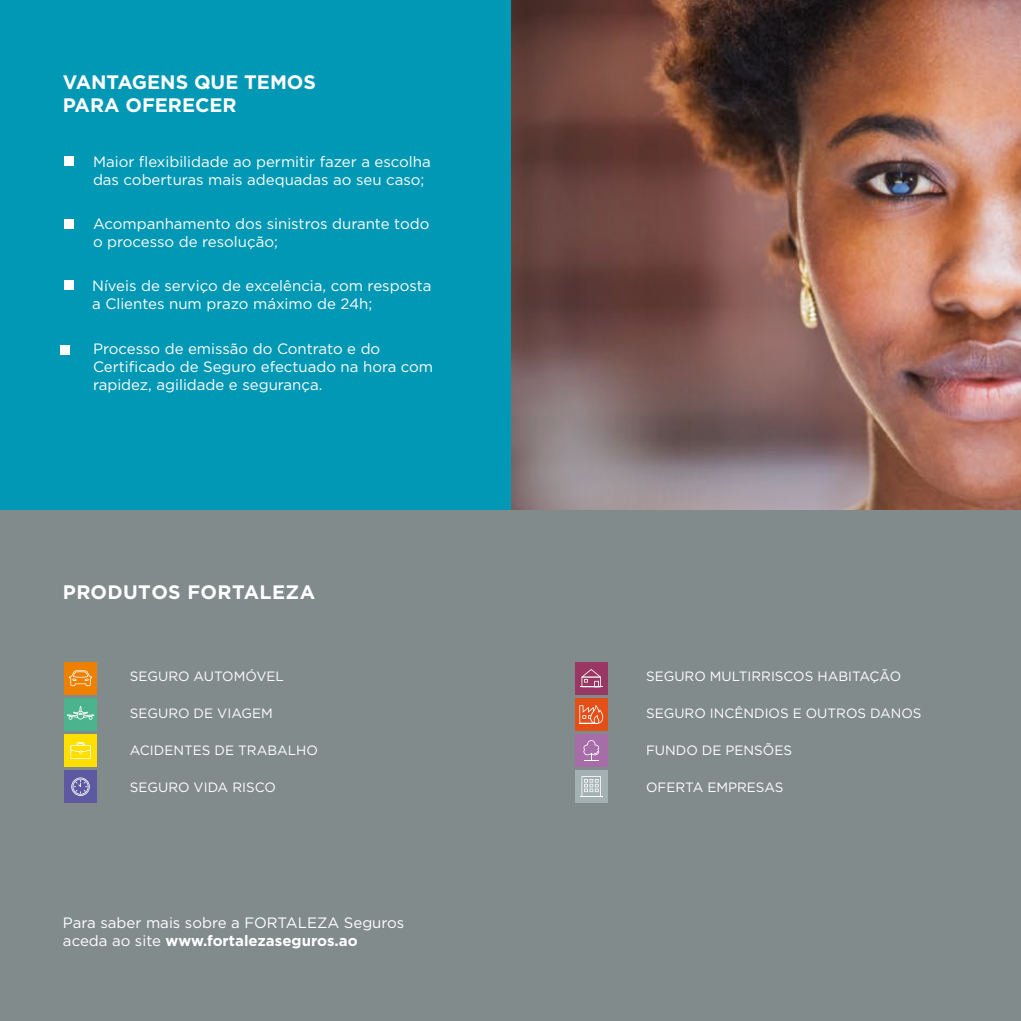
<style>
.page{position:relative;width:1021px;height:1021px;background:#fff}
.page>*{position:absolute;margin:0;border:0;box-sizing:border-box;transform-origin:0 0}
.t1{font:700 19.5px/23.4px "Gotham";color:#fff}
.t2{font:700 19.5px "Gotham";letter-spacing:.02em;color:#fff}
.t3{font:15px/18px "Gotham";color:#fff}
.t4{font:13.5px "Gotham";color:#fff}
.s1{font-weight:700}
</style>
<div class="page">
<img style="left:763px;top:0;width:257px;height:510px">
<svg style="left:510px;top:0;width:253px;height:510px;background:#72524e"></svg>
<div style="left:0;top:0;width:510px;height:510px;background:#0098b4"></div>
<div style="left:64px;top:156px;width:10px;height:9px;background:#fff"></div>
<div style="left:64px;top:219px;width:10px;height:9px;background:#fff"></div>
<div style="left:64px;top:280px;width:10px;height:10px;background:#fff"></div>
<div style="left:61px;top:345px;width:9px;height:9px;background:#fff"></div>
<div style="left:0;top:510px;width:1020px;height:510px;background:#818b8c"></div>
<div style="left:64px;top:662px;width:33px;height:32px;background:#ee8000"></div>
<svg style="left:69px;top:670px;width:23px;height:16px"></svg>
<div style="left:64px;top:698px;width:33px;height:32px;background:#4bb38e"></div>
<svg style="left:67px;top:706px;width:27px;height:13px"></svg>
<div style="left:64px;top:734px;width:33px;height:32px;background:#ffdf00"></div>
<svg style="left:70px;top:742px;width:21px;height:16px"></svg>
<div style="left:64px;top:770px;width:33px;height:32px;background:#5d59a1"></div>
<svg style="left:71px;top:777px;width:19px;height:19px"></svg>
<div style="left:575px;top:662px;width:32px;height:32px;background:#983664"></div>
<svg style="left:580px;top:669px;width:22px;height:18px"></svg>
<div style="left:575px;top:698px;width:32px;height:32px;background:#e34f16"></div>
<svg style="left:579px;top:705px;width:24px;height:18px"></svg>
<div style="left:575px;top:734px;width:32px;height:32px;background:#a66da9"></div>
<svg style="left:583px;top:740px;width:16px;height:21px"></svg>
<div style="left:575px;top:770px;width:32px;height:32px;background:#a4b1b3"></div>
<svg style="left:580px;top:776px;width:22px;height:21px"></svg>
<h1 class="t1" style="left:63px;top:70px;width:254px">VANTAGENS QUE TEMOS<br>PARA OFERECER</h1>
<p class="t3" style="left:93px;top:152px;width:339px">Maior flexibilidade ao permitir fazer a escolha das coberturas mais adequadas ao seu caso;</p>
<p class="t3" style="left:93px;top:214px;width:338px">Acompanhamento dos sinistros durante todo o processo de resolução;</p>
<p class="t3" style="left:92px;top:276px;width:341px">Níveis de serviço de excelência, com resposta a Clientes num prazo máximo de 24h;</p>
<p class="t3" style="left:93px;top:339px;width:342px">Processo de emissão do Contrato e do<br>Certificado de Seguro efectuado na hora com rapidez, agilidade e segurança.</p>
<h1 class="t2" style="left:63px;top:579px;width:254px">PRODUTOS FORTALEZA</h1>
<p class="t4" style="left:130px;top:667px;width:156px">SEGURO AUTOMÓVEL</p>
<p class="t4" style="left:130px;top:704px;width:144px">SEGURO DE VIAGEM</p>
<p class="t4" style="left:130px;top:741px;width:189px">ACIDENTES DE TRABALHO</p>
<p class="t4" style="left:130px;top:778px;width:147px">SEGURO VIDA RISCO</p>
<p class="t3" style="left:63px;top:913px;width:343px">Para saber mais sobre a FORTALEZA Seguros aceda ao site <span class="s1">www.fortalezaseguros.ao</span></p>
<p class="t4" style="left:646px;top:667px;width:256px">SEGURO MULTIRRISCOS HABITAÇÃO</p>
<p class="t4" style="left:646px;top:704px;width:277px">SEGURO INCÊNDIOS E OUTROS DANOS</p>
<p class="t4" style="left:646px;top:741px;width:147px">FUNDO DE PENSÕES</p>
<p class="t4" style="left:646px;top:778px;width:139px">OFERTA EMPRESAS</p>
</div>
